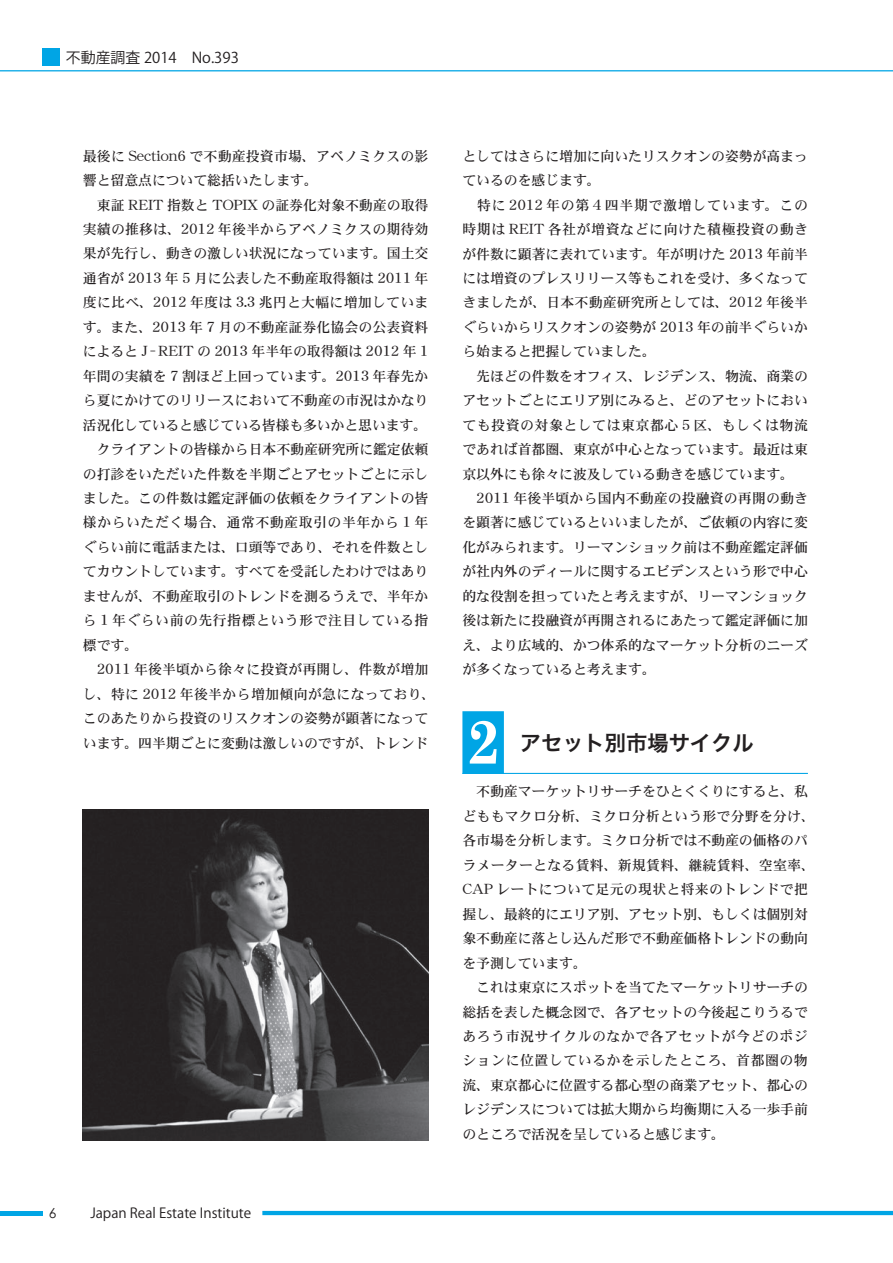
<style>
.page{position:relative;width:893px;height:1263px;background:#fff}
.page>*{position:absolute;margin:0;border:0;box-sizing:border-box;transform-origin:0 0}
.t1{font:700 61.65px "Century Schoolbook";color:#fff;scale:.95 1}
.t2{font:21.3px "Hira Kaku Pro W6";color:#231f20}
.t3{font:14.85px "Koz Go Pro";color:#231f20}
.t4{font:13.8px/24.5px "DFHS Mincho W5 WINP RKSJ H";color:#231f20}
.t5{font:13.8px "Koz Go Pro";color:#231f20}
.t6{font:13.8px "Century Gothic";color:#231f20}
</style>
<div class="page">
<hr style="left:0;top:1211px;width:43px;height:4px;background:#00a5e5">
<hr style="left:262px;top:1211px;width:631px;height:4px;background:#00a5e5">
<div style="left:462px;top:711px;width:42px;height:63px;background:#00a5e5"></div>
<hr style="left:462px;top:773px;width:346px;height:1px;background:#00a5e5">
<hr style="left:0;top:70px;width:893px;height:1px;background:#00a5e5">
<div style="left:43px;top:49px;width:17px;height:17px;background:#00a5e5"></div>
<img style="left:83px;top:809px;width:345px;height:332px">
<p class="t3" style="left:66px;top:48px;width:174px">不動産調査 2014　No.393</p>
<p class="t4" style="left:83px;top:143px;width:354px">最後に Section6 で不動産投資市場、アベノミクスの影響と留意点について総括いたします。<br>　東証 REIT 指数と TOPIX の証券化対象不動産の取得実績の推移は、2012 年後半からアベノミクスの期待効果が先行し、動きの激しい状況になっています。国土交通省が 2013 年 5 月に公表した不動産取得額は 2011 年度に比べ、2012 年度は 3.3 兆円と大幅に増加しています。また、2013 年 7 月の不動産証券化協会の公表資料によると J－ REIT の 2013 年半年の取得額は 2012 年 1年間の実績を 7 割ほど上回っています。2013 年春先から夏にかけてのリリースにおいて不動産の市況はかなり活況化していると感じている皆様も多いかと思います。　クライアントの皆様から日本不動産研究所に鑑定依頼の打診をいただいた件数を半期ごとアセットごとに示しました。この件数は鑑定評価の依頼をクライアントの皆様からいただく場合、通常不動産取引の半年から 1 年ぐらい前に電話または、口頭等であり、それを件数としてカウントしています。すべてを受託したわけではありませんが、不動産取引のトレンドを測るうえで、半年から 1 年ぐらい前の先行指標という形で注目している指標です。<br>　2011 年後半頃から徐々に投資が再開し、件数が増加し、特に 2012 年後半から増加傾向が急になっており、このあたりから投資のリスクオンの姿勢が顕著になっています。四半期ごとに変動は激しいのですが、トレンド</p>
<p class="t6" style="left:49px;top:1203px;width:9px">6</p>
<p class="t5" style="left:90px;top:1204px;width:162px">Japan Real Estate Institute</p>
<p class="t4" style="left:462px;top:144px;width:347px">としてはさらに増加に向いたリスクオンの姿勢が高まっているのを感じます。<br>　特に 2012 年の第 4 四半期で激増しています。この時期は REIT 各社が増資などに向けた積極投資の動きが件数に顕著に表れています。年が明けた 2013 年前半には増資のプレスリリース等もこれを受け、多くなってきましたが、日本不動産研究所としては、2012 年後半ぐらいからリスクオンの姿勢が 2013 年の前半ぐらいから始まると把握していました。<br>　先ほどの件数をオフィス、レジデンス、物流、商業のアセットごとにエリア別にみると、どのアセットにおいても投資の対象としては東京都心 5 区、もしくは物流であれば首都圏、東京が中心となっています。最近は東京以外にも徐々に波及している動きを感じています。　2011 年後半頃から国内不動産の投融資の再開の動きを顕著に感じているといいましたが、ご依頼の内容に変化がみられます。リーマンショック前は不動産鑑定評価が社内外のディールに関するエビデンスという形で中心的な役割を担っていたと考えますが、リーマンショック後は新たに投融資が再開されるにあたって鑑定評価に加え、より広域的、かつ体系的なマーケット分析のニーズが多くなっていると考えます。</p>
<h1 class="t1" style="left:466px;top:694px;width:37px">2</h1>
<h2 class="t2" style="left:520px;top:723px;width:235px">アセット別市場サイクル</h2>
<p class="t4" style="left:462px;top:779px;width:354px">　不動産マーケットリサーチをひとくくりにすると、私どももマクロ分析、ミクロ分析という形で分野を分け、各市場を分析します。ミクロ分析では不動産の価格のパラメーターとなる賃料、新規賃料、継続賃料、空室率、<br>CAP レートについて足元の現状と将来のトレンドで把握し、最終的にエリア別、アセット別、もしくは個別対象不動産に落とし込んだ形で不動産価格トレンドの動向を予測しています。<br>　これは東京にスポットを当てたマーケットリサーチの総括を表した概念図で、各アセットの今後起こりうるであろう市況サイクルのなかで各アセットが今どのポジションに位置しているかを示したところ、首都圏の物流、東京都心に位置する都心型の商業アセット、都心のレジデンスについては拡大期から均衡期に入る一歩手前のところで活況を呈していると感じます。</p>
</div>
